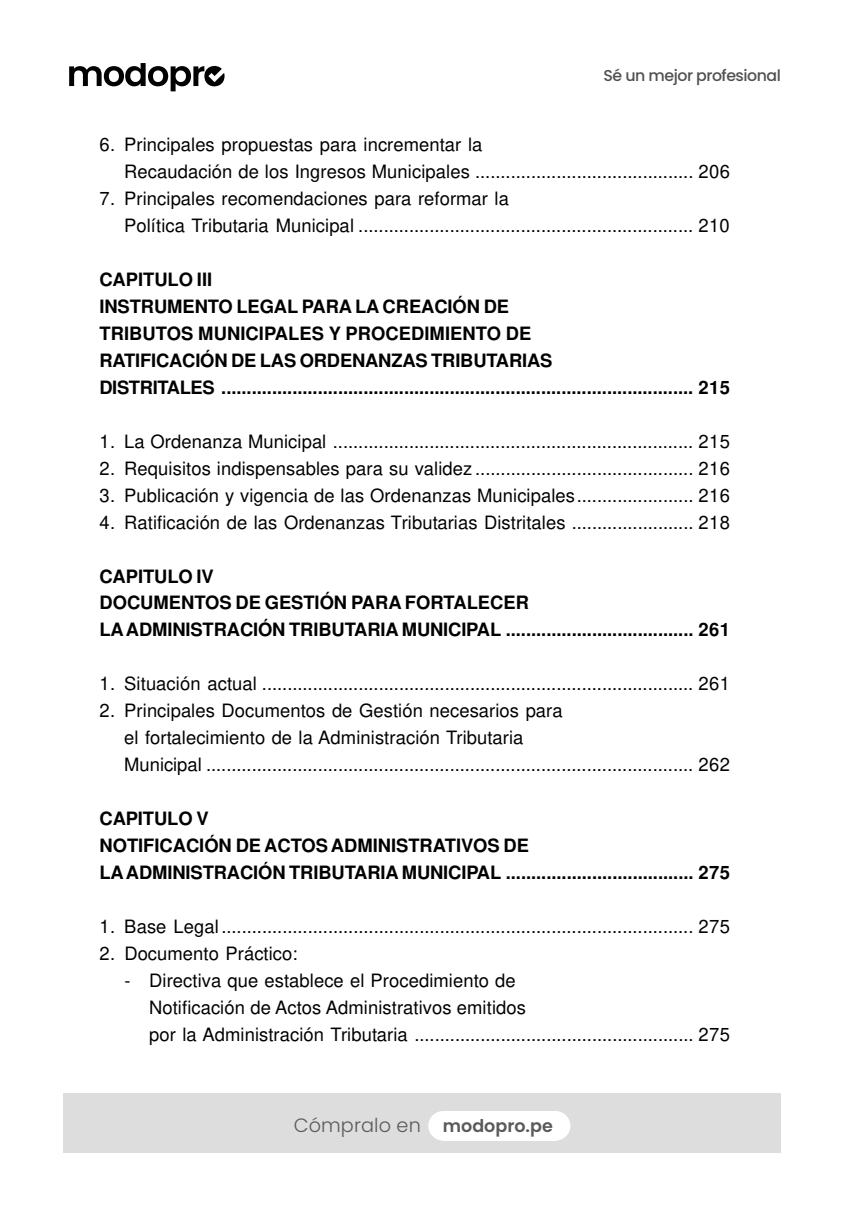
<style>
.page{position:relative;width:844px;height:1216px;background:#fff}
.page>*{position:absolute;margin:0;border:0;box-sizing:border-box;transform-origin:0 0}
.t1{font:300 19.25px "Poppins";letter-spacing:.005em;color:#5a5b59}
.t2{font:18.38px/26.9px "Helvetica";letter-spacing:.005em;color:#000}
.t3{font:700 18.38px/26.9px "Helvetica";letter-spacing:-.005em;color:#000}
.t4{font:500 15.75px "Poppins";letter-spacing:-.03em;color:#515150}
.s1{font-weight:600;font-size:17.5px}
</style>
<div class="page">
<div style="left:63px;top:1093px;width:717px;height:59px;background:#ddddde"></div>
<div style="left:428px;top:1110px;width:30px;height:30px;background:#fff;border-radius:50%"></div>
<div style="left:540px;top:1110px;width:30px;height:30px;background:#fff;border-radius:50%"></div>
<div style="left:441px;top:1111px;width:115px;height:29px;background:#fff"></div>
<svg style="left:69px;top:63px;width:155px;height:28px"></svg>
<p class="t4" style="left:603px;top:66px;width:179px">Sé un mejor profesional</p>
<p class="t2" style="left:124px;top:131px;width:607px;text-indent:-25px">6. Principales propuestas para incrementar la<br>Recaudación de los Ingresos Municipales ........................................... 206</p>
<p class="t2" style="left:124px;top:185px;width:607px;text-indent:-25px">7. Principales recomendaciones para reformar la<br>Política Tributaria Municipal .................................................................. 210</p>
<p class="t3" style="left:99px;top:266px;width:632px">CAPITULO III<br>INSTRUMENTO LEGAL PARA LA CREACIÓN DE<br>TRIBUTOS MUNICIPALES Y PROCEDIMIENTO DE<br>RATIFICACIÓN DE LAS ORDENANZAS TRIBUTARIAS<br>DISTRITALES ............................................................................................. 215</p>
<p class="t2" style="left:99px;top:427px;width:632px">1. La Ordenanza Municipal ....................................................................... 215</p>
<p class="t2" style="left:99px;top:454px;width:632px">2. Requisitos indispensables para su validez ........................................... 216</p>
<p class="t2" style="left:99px;top:481px;width:632px">3. Publicación y vigencia de las Ordenanzas Municipales....................... 216</p>
<p class="t2" style="left:99px;top:508px;width:632px">4. Ratificación de las Ordenanzas Tributarias Distritales ........................ 218</p>
<p class="t3" style="left:99px;top:562px;width:632px">CAPITULO IV<br>DOCUMENTOS DE GESTIÓN PARA FORTALECER<br>LAADMINISTRACIÓN TRIBUTARIA MUNICIPAL ..................................... 261</p>
<p class="t2" style="left:99px;top:670px;width:632px">1. Situación actual ..................................................................................... 261</p>
<p class="t2" style="left:124px;top:697px;width:607px;text-indent:-25px">2. Principales Documentos de Gestión necesarios para<br>el fortalecimiento de la Administración Tributaria<br>Municipal ................................................................................................ 262</p>
<p class="t3" style="left:99px;top:805px;width:632px">CAPITULO V<br>NOTIFICACIÓN DE ACTOS ADMINISTRATIVOS DE<br>LAADMINISTRACIÓN TRIBUTARIA MUNICIPAL ..................................... 275</p>
<p class="t2" style="left:99px;top:912px;width:632px">1. Base Legal............................................................................................. 275</p>
<p class="t2" style="left:99px;top:939px;width:199px">2. Documento Práctico:</p>
<p class="t2" style="left:149px;top:966px;width:582px;text-indent:-25px">- Directiva que establece el Procedimiento de<br>Notificación de Actos Administrativos emitidos<br>por la Administración Tributaria ....................................................... 275</p>
<p class="t1" style="left:294px;top:1113px;width:260px">Cómpralo en <span class="s1">modopro.pe</span></p>
</div>
